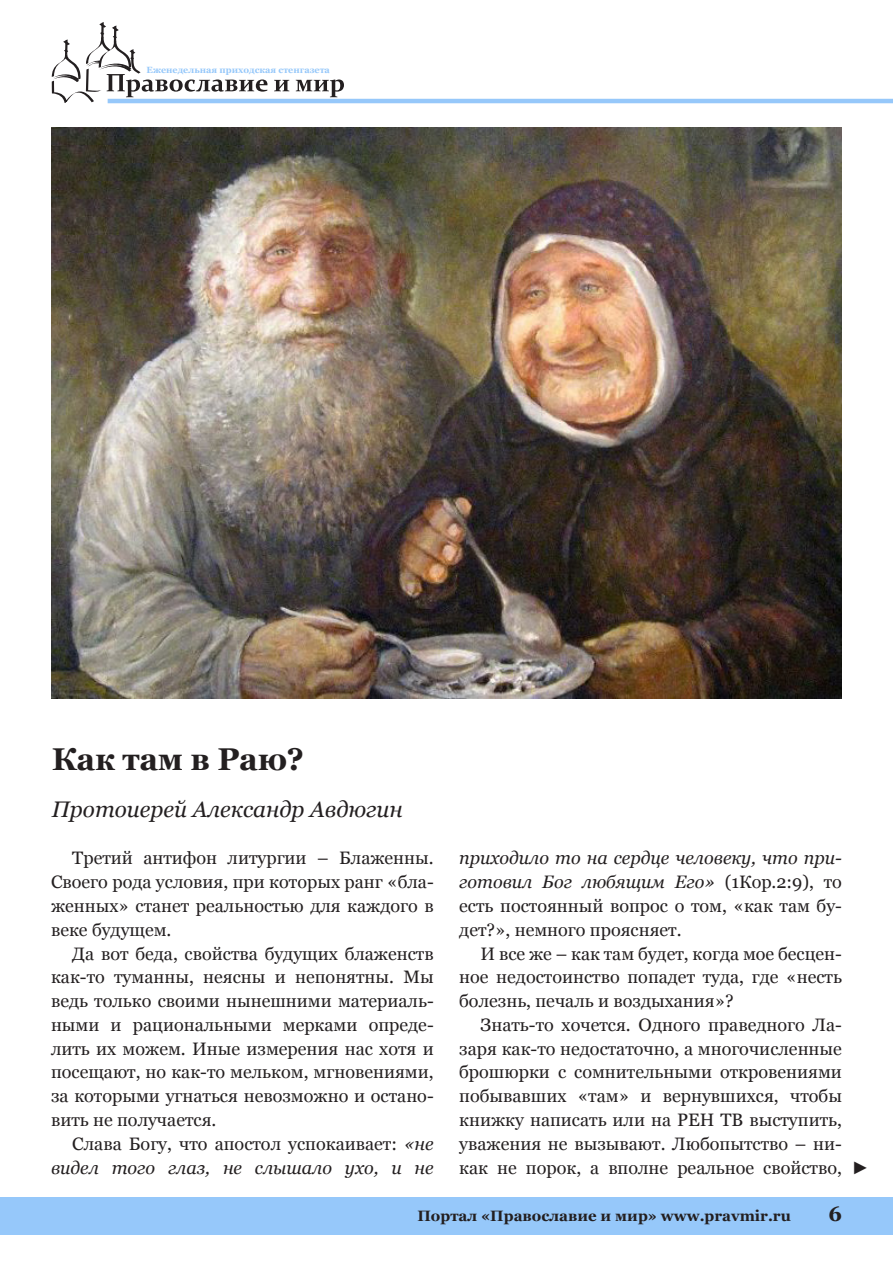
<style>
.page{position:relative;width:893px;height:1263px;background:#fff}
.page>*{position:absolute;margin:0;border:0;box-sizing:border-box;transform-origin:0 0}
.Zagolovok{font:700 31.5px "Georgia";letter-spacing:-.01em;color:#231f20}
.Author{font:italic 22.5px "Georgia";color:#231f20}
.t1{font:700 21px "Georgia";color:#231f20}
.Text{font:18px/23.7px "Georgia";color:#231f20;text-align:justify}
.Text-2{font:italic 18px/23.7px "Georgia";color:#231f20;text-align:right}
.Text-3{font:18px "Arial";color:#231f20}
.t2{font:700 15px "Georgia";color:#231f20}
.t3{font:700 9px "Georgia";color:#96c8fa}
.s1{font-style:normal}
.s2{font-style:italic}
</style>
<div class="page">
<svg style="left:52px;top:22px;width:215px;height:81px"></svg>
<svg style="left:274px;top:80px;width:15px;height:11px"></svg>
<svg style="left:296px;top:79px;width:48px;height:18px"></svg>
<hr style="left:108px;top:99px;width:785px;height:4px;background:#96c8fa">
<div style="left:0;top:1197px;width:893px;height:37px;background:#96c8fa"></div>
<img style="left:51px;top:128px;width:791px;height:570px">
<p class="t3" style="left:147px;top:64px;width:185px">Еженедельная приходская стенгазета</p>
<p class="Zagolovok" style="left:52px;top:738px;width:254px">Как там в Раю?</p>
<p class="Author" style="left:52px;top:795px;width:352px">Протоиерей Александр Авдюгин</p>
<p class="Text" style="left:51px;top:847px;width:384px;text-indent:21px">Третий антифон литургии – Блаженны.<br>Своего рода условия, при которых ранг «бла&shy;женных» станет реальностью для каждого в веке будущем.</p>
<p class="Text" style="left:51px;top:942px;width:384px;text-indent:21px">Да вот беда, свойства будущих блаженств как-то туманны, неясны и непонятны. Мы ведь только своими нынешними материаль&shy;ными и рациональными мерками опреде&shy;лить их можем. Иные измерения нас хотя и посещают, но как-то мельком, мгновениями, за которыми угнаться невозможно и остано&shy;вить не получается.</p>
<p class="Text-2" style="left:51px;top:1132px;width:384px"><span class="s1">Слава Богу, что апостол успокаивает:</span> «не видел того глаз, не слышало ухо, и не</p>
<p class="Text" style="left:459px;top:847px;width:384px"><span class="s2">приходило то на сердце человеку, что при&shy;готовил Бог любящим Его»</span> (1Кор.2:9), то есть постоянный вопрос о том, «как там бу&shy;дет?», немного проясняет.</p>
<p class="Text" style="left:459px;top:942px;width:384px;text-indent:21px">И все же – как там будет, когда мое бесцен&shy;ное недостоинство попадет туда, где «несть болезнь, печаль и воздыхания»?</p>
<p class="Text" style="left:459px;top:1013px;width:384px;text-indent:21px">Знать-то хочется. Одного праведного Ла&shy;заря как-то недостаточно, а многочисленные брошюрки с сомнительными откровениями побывавших «там» и вернувшихся, чтобы книжку написать или на РЕН ТВ выступить, уважения не вызывают. Любопытство – ни&shy;как не порок, а вполне реальное свойство,</p>
<p class="t2" style="left:417px;top:1206px;width:375px">Портал «Православие и мир» www.pravmir.ru</p>
<p class="t1" style="left:828px;top:1200px;width:15px">6</p>
<p class="Text-3" style="left:852px;top:1156px;width:19px">►</p>
</div>
